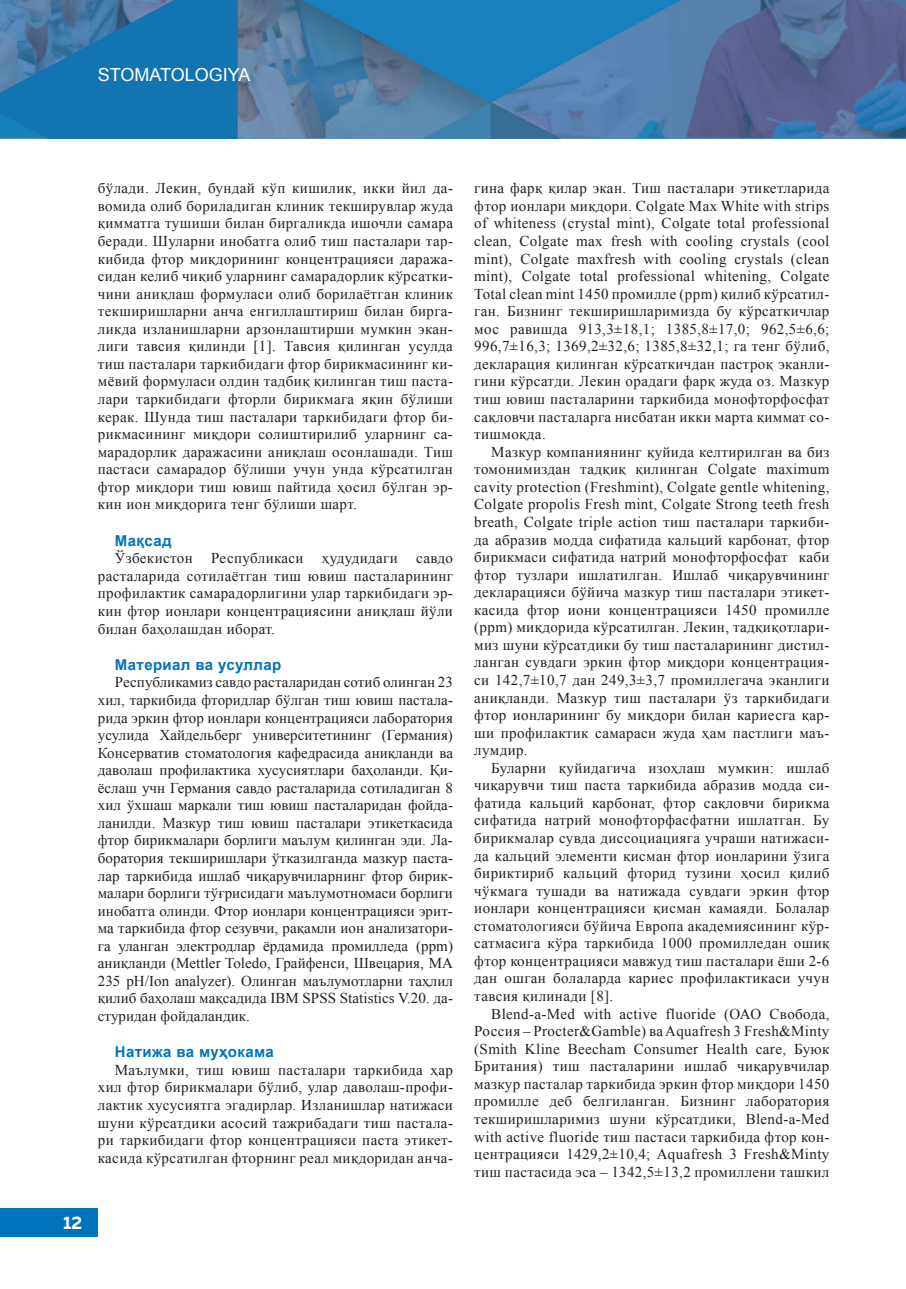
<style>
.page{position:relative;width:906px;height:1289px;background:#fff}
.page>*{position:absolute;margin:0;border:0;box-sizing:border-box;transform-origin:0 0}
.t1{font:18px "Arial";color:#fff}
.t2{font:700 18px "Muller";color:#fff}
.t3{font:15px/17.5px "Times New Roman";letter-spacing:.025em;color:#231f20;text-align:justify}
.t4{font:700 15px "Arial";letter-spacing:.025em;color:#0073bc}
</style>
<div class="page">
<img style="left:0;top:0;width:906px;height:138px">
<div style="left:0;top:1208px;width:98px;height:28px;background:#0073bc"></div>
<p class="t1" style="left:98px;top:63px;width:154px">STOMATOLOGIYA</p>
<p class="t3" style="left:98px;top:179px;width:357px">бўлади. Лекин, бундай кўп кишилик, икки йил да&shy;вомида олиб бориладиган клиник текширувлар жуда қимматга тушиши билан биргаликда ишочли самара беради. Шуларни инобатга олиб тиш пасталари тар&shy;кибида фтор миқдорининг концентрацияси даража&shy;сидан келиб чиқиб уларнинг самарадорлик кўрсатки&shy;чини аниқлаш формуласи олиб борилаётган клиник текширишларни анча енгиллаштириш билан бирга&shy;ликда изланишларни арзонлаштирши мумкин экан&shy;лиги тавсия қилинди [1]. Тавсия қилинган усулда тиш пасталари таркибидаги фтор бирикмасининг ки&shy;мёвий формуласи олдин тадбиқ қилинган тиш паста&shy;лари таркибидаги фторли бирикмага яқин бўлиши керак. Шунда тиш пасталари таркибидаги фтор би&shy;рикмасининг миқдори солиштирилиб уларнинг са&shy;марадорлик даражасини аниқлаш осонлашади. Тиш пастаси самарадор бўлиши учун унда кўрсатилган фтор миқдори тиш ювиш пайтида ҳосил бўлган эр&shy;кин ион миқдорига тенг бўлиши шарт.</p>
<p class="t4" style="left:115px;top:530px;width:58px">Мақсад</p>
<p class="t3" style="left:98px;top:549px;width:357px;text-indent:17px">Ўзбекистон Республикаси ҳудудидаги савдо расталарида сотилаётган тиш ювиш пасталарининг профилактик самарадорлигини улар таркибидаги эр&shy;кин фтор ионлари концентрациясини аниқлаш йўли билан баҳолашдан иборат.</p>
<p class="t4" style="left:115px;top:654px;width:168px">Материал ва усуллар</p>
<p class="t3" style="left:98px;top:673px;width:357px;text-indent:17px">Республикамиз савдо расталаридан сотиб олинган 23 хил, таркибида фторидлар бўлган тиш ювиш пастала&shy;рида эркин фтор ионлари концентрацияси лаборатория усулида Хайдельберг университетининг (Германия)<br>Консерватив стоматология кафедрасида аниқланди ва даволаш профилактика хусусиятлари баҳоланди. Қи&shy;ёслаш учн Германия савдо расталарида сотиладиган 8 хил ўхшаш маркали тиш ювиш пасталаридан фойда&shy;ланилди. Мазкур тиш ювиш пасталари этикеткасида фтор бирикмалари борлиги маълум қилинган эди. Ла&shy;боратория текширишлари ўтказилганда мазкур паста&shy;лар таркибида ишлаб чиқарувчиларнинг фтор бирик&shy;малари борлиги тўғрисидаги маълумотномаси борлиги инобатга олинди. Фтор ионлари концентрацияси эрит&shy;ма таркибида фтор сезувчи, рақамли ион анализатори&shy;га уланган электродлар ёрдамида промилледа (ppm) аниқланди (Mettler Toledo, Грайфенси, Швецария, МА 235 pH/Ion analyzer). Олинган маълумотларни таҳлил қилиб баҳолаш мақсадида IBM SPSS Statistics V.20. да&shy;стуридан фойдаландик.</p>
<p class="t4" style="left:115px;top:1042px;width:160px">Натижа ва муҳокама</p>
<p class="t3" style="left:98px;top:1060px;width:357px;text-indent:17px">Маълумки, тиш ювиш пасталари таркибида ҳар хил фтор бирикмалари бўлиб, улар даволаш-профи&shy;лактик хусусиятга эгадирлар. Изланишлар натижаси шуни кўрсатдики асосий тажрибадаги тиш пастала&shy;ри таркибидаги фтор концентрацияси паста этикет&shy;касида кўрсатилган фторнинг реал миқдоридан анча-</p>
<p class="t2" style="left:63px;top:1210px;width:21px">12</p>
<p class="t3" style="left:474px;top:179px;width:357px">гина фарқ қилар экан. Тиш пасталари этикетларида фтор ионлари миқдори. Colgate Max White with strips of whiteness (crystal mint), Colgate total professional clean, Colgate max fresh with cooling crystals (cool mint), Colgate maxfresh with cooling crystals (clean mint), Colgate total professional whitening, Colgate Total clean mint 1450 промилле (ppm) қилиб кўрсатил&shy;ган. Бизнинг текширишларимизда бу кўрсаткичлар мос равишда 913,3±18,1; 1385,8±17,0; 962,5±6,6; 996,7±16,3; 1369,2±32,6; 1385,8±32,1; га тенг бўлиб, декларация қилинган кўрсаткичдан пастроқ эканли&shy;гини кўрсатди. Лекин орадаги фарқ жуда оз. Мазкур тиш ювиш пасталарини таркибида монофторфосфат сақловчи пасталарга нисбатан икки марта қиммат со&shy;тишмоқда.</p>
<p class="t3" style="left:474px;top:442px;width:357px;text-indent:17px">Мазкур компаниянинг қуйида келтирилган ва биз томонимиздан тадқиқ қилинган Colgate maximum cavity protection (Freshmint), Colgate gentle whitening, Colgate propolis Fresh mint, Colgate Strong teeth fresh breath, Colgate triple action тиш пасталари таркиби&shy;да абразив модда сифатида кальций карбонат, фтор бирикмаси сифатида натрий монофторфосфат каби фтор тузлари ишлатилган. Ишлаб чиқарувчининг декларацияси бўйича мазкур тиш пасталари этикет&shy;касида фтор иони концентрацияси 1450 промилле (ppm) миқдорида кўрсатилган. Лекин, тадқиқотлари&shy;миз шуни кўрсатдики бу тиш пасталарининг дистил&shy;ланган сувдаги эркин фтор миқдори концентрация&shy;си 142,7±10,7 дан 249,3±3,7 промиллегача эканлиги аниқланди. Мазкур тиш пасталари ўз таркибидаги фтор ионларининг бу миқдори билан кариесга қар&shy;ши профилактик самараси жуда ҳам пастлиги маъ&shy;лумдир.</p>
<p class="t3" style="left:474px;top:758px;width:357px;text-indent:17px">Буларни қуйидагича изоҳлаш мумкин: ишлаб чиқарувчи тиш паста таркибида абразив модда си&shy;фатида кальций карбонат, фтор сақловчи бирикма сифатида натрий монофторфасфатни ишлатган. Бу бирикмалар сувда диссоциацияга учраши натижаси&shy;да кальций элементи қисман фтор ионларини ўзига бириктириб кальций фторид тузини ҳосил қилиб чўкмага тушади ва натижада сувдаги эркин фтор ионлари концентрацияси қисман камаяди. Болалар стоматологияси бўйича Европа академиясининг кўр&shy;сатмасига кўра таркибида 1000 промилледан ошиқ фтор концентрацияси мавжуд тиш пасталари ёши 2-6 дан ошган болаларда кариес профилактикаси учун тавсия қилинади [8].</p>
<p class="t3" style="left:474px;top:1004px;width:357px;text-indent:17px">Blend-a-Med with active fluoride (ОАО Свобода, Россия – Procter&amp;Gamble) ва Aquafresh 3 Fresh&amp;Minty (Smith Kline Beecham Consumer Health care, Буюк Британия) тиш пасталарини ишлаб чиқарувчилар мазкур пасталар таркибида эркин фтор миқдори 1450 промилле деб белгиланган. Бизнинг лаборатория текширишларимиз шуни кўрсатдики, Blend-a-Med with active fluoride тиш пастаси таркибида фтор кон&shy;центрацияси 1429,2±10,4; Aquafresh 3 Fresh&amp;Minty тиш пастасида эса – 1342,5±13,2 промиллени ташкил</p>
</div>
